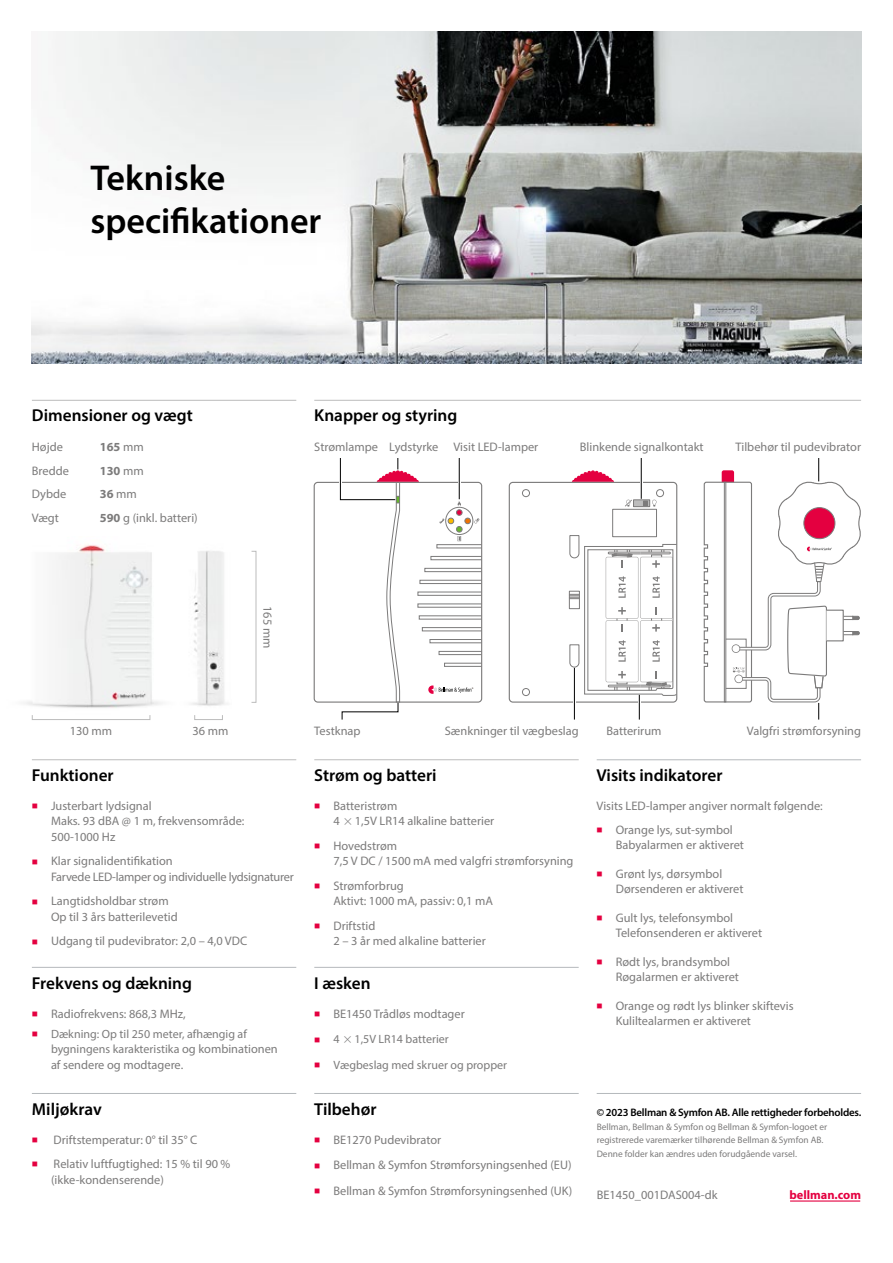
<style>
.page{position:relative;width:893px;height:1263px;background:#fff}
.page>*{position:absolute;margin:0;border:0;box-sizing:border-box;transform-origin:0 0}
.t1{font:600 36px/43.2px "Myriad Pro";color:#000}
.t2{font:600 17.25px "Myriad Pro";color:#000}
.t3{font:12.3px/15.8px "Myriad Pro";color:#7c7b7b}
.t4{font:12.3px/15.8px "Myriad Pro";letter-spacing:-.02em;color:#7c7b7b}
.t5{font:700 12.3px "Myriad Pro";color:#7c7b7b}
.t6{font:700 12.3px "Myriad Pro";color:#e40040}
.t7{font:12px/15.8px "Myriad Pro";color:#7c7b7b}
.t8{font:600 10.8px "Myriad Pro";letter-spacing:-.02em;color:#000}
.t9{font:9.3px/12.3px "Myriad Pro";color:#7c7b7b}
.s1{font-weight:400}
.s2{font-weight:700}
.s3{color:#e40040}
.s4{font-size:12.3px}
</style>
<div class="page">
<img style="left:24px;top:545px;width:233px;height:175px">
<div style="left:32px;top:715px;width:118px;height:5px;border:1px solid #bcbcbc"></div>
<hr style="left:314px;top:759px;width:265px;height:1px;background:#bcbcbc">
<hr style="left:32px;top:759px;width:264px;height:1px;background:#bcbcbc">
<hr style="left:32px;top:400px;width:264px;height:1px;background:#bcbcbc">
<hr style="left:314px;top:400px;width:547px;height:1px;background:#bcbcbc">
<img style="left:32px;top:32px;width:829px;height:332px">
<div style="left:314px;top:482px;width:168px;height:221px;border:1px solid #7c7b7b;border-radius:4px"></div>
<div style="left:436px;top:544px;width:46px;height:4px;border:1px solid #7c7b7b"></div>
<div style="left:431px;top:556px;width:51px;height:4px;border:1px solid #7c7b7b"></div>
<div style="left:424px;top:568px;width:58px;height:4px;border:1px solid #7c7b7b"></div>
<div style="left:420px;top:580px;width:62px;height:4px;border:1px solid #7c7b7b"></div>
<div style="left:418px;top:592px;width:64px;height:4px;border:1px solid #7c7b7b"></div>
<div style="left:418px;top:603px;width:64px;height:5px;border:1px solid #7c7b7b"></div>
<div style="left:419px;top:615px;width:63px;height:4px;border:1px solid #7c7b7b"></div>
<div style="left:422px;top:627px;width:60px;height:4px;border:1px solid #7c7b7b"></div>
<div style="left:430px;top:639px;width:52px;height:4px;border:1px solid #7c7b7b"></div>
<div style="left:439px;top:651px;width:43px;height:4px;border:1px solid #7c7b7b"></div>
<div style="left:444px;top:663px;width:38px;height:4px;border:1px solid #7c7b7b"></div>
<svg style="left:428px;top:685px;width:45px;height:9px"></svg>
<svg style="left:439px;top:501px;width:40px;height:40px"></svg>
<svg style="left:572px;top:470px;width:42px;height:12px"></svg>
<div style="left:509px;top:482px;width:168px;height:221px;border:1px solid #7c7b7b;border-radius:4px"></div>
<div style="left:633px;top:500px;width:17px;height:7px;background:#bcbcbc"></div>
<div style="left:633px;top:500px;width:17px;height:7px;border:1px solid #7c7b7b"></div>
<svg style="left:643px;top:500px;width:14px;height:7px"></svg>
<svg style="left:625px;top:500px;width:7px;height:7px"></svg>
<div style="left:612px;top:509px;width:45px;height:28px;border:1px solid #7c7b7b"></div>
<div style="left:656px;top:489px;width:8px;height:8px;border:1px solid #7c7b7b;border-radius:50%"></div>
<div style="left:522px;top:489px;width:8px;height:8px;border:1px solid #7c7b7b;border-radius:50%"></div>
<div style="left:522px;top:688px;width:8px;height:8px;border:1px solid #7c7b7b;border-radius:50%"></div>
<div style="left:194px;top:715px;width:29px;height:5px;border:1px solid #bcbcbc"></div>
<hr style="left:314px;top:1093px;width:265px;height:1px;background:#b5b9bc">
<hr style="left:32px;top:1093px;width:264px;height:1px;background:#b5b9bc">
<hr style="left:597px;top:1093px;width:264px;height:1px;background:#b5b9bc">
<hr style="left:597px;top:759px;width:264px;height:1px;background:#b5b9bc">
<div style="left:251px;top:551px;width:5px;height:152px;border:1px solid #bcbcbc"></div>
<hr style="left:32px;top:967px;width:264px;height:1px;background:#b5b9bc">
<hr style="left:314px;top:967px;width:265px;height:1px;background:#b5b9bc">
<svg style="left:703px;top:458px;width:158px;height:261px"></svg>
<svg style="left:339px;top:458px;width:80px;height:262px"></svg>
<hr style="left:459px;top:458px;width:1px;height:41px;background:#000">
<hr style="left:641px;top:458px;width:1px;height:41px;background:#000">
<svg style="left:569px;top:535px;width:108px;height:184px"></svg>
<hr style="left:790px;top:1200px;width:70px;height:1px;background:#e40040">
<h1 class="t1" style="left:90px;top:155px;width:233px">Tekniske specifikationer</h1>
<h2 class="t2" style="left:32px;top:404px;width:162px">Dimensioner og vægt</h2>
<p class="t3" style="left:32px;top:439px;width:33px">Højde</p>
<p class="t5" style="left:100px;top:439px;width:45px">165 <span class="s1">mm</span></p>
<p class="t3" style="left:32px;top:462px;width:38px">Bredde</p>
<p class="t5" style="left:100px;top:462px;width:45px">130 <span class="s1">mm</span></p>
<p class="t3" style="left:32px;top:486px;width:36px">Dybde</p>
<p class="t5" style="left:100px;top:486px;width:39px">36 <span class="s1">mm</span></p>
<p class="t3" style="left:32px;top:510px;width:29px">Vægt</p>
<p class="t3" style="left:100px;top:510px;width:99px"><span class="s2">590</span> g (inkl. batteri)</p>
<h2 class="t2" style="left:314px;top:404px;width:145px">Knapper og styring</h2>
<p class="t3" style="left:454px;top:439px;width:86px">Visit LED-lamper</p>
<p class="t3" style="left:314px;top:439px;width:126px">Strømlampe Lydstyrke</p>
<p class="t3" style="left:580px;top:439px;width:125px">Blinkende signalkontakt</p>
<p class="t3" style="left:735px;top:439px;width:127px">Tilbehør til pudevibrator</p>
<p class="t3" style="left:276px;top:606px;width:44px;rotate:90deg">165 mm</p>
<p class="t3" style="left:70px;top:723px;width:44px">130 mm</p>
<h2 class="t2" style="left:32px;top:764px;width:83px">Funktioner</h2>
<p class="t3" style="left:51px;top:797px;width:195px;text-indent:-19px"><span class="s3">■</span> Justerbart lydsignal<br>Maks. 93 dBA @ 1 m, frekvensområde:<br>500-1000 Hz</p>
<p class="t4" style="left:51px;top:853px;width:244px;text-indent:-19px"><span class="s3">■</span> Klar signalidentifikation<br>Farvede LED-lamper og individuelle lydsignaturer</p>
<p class="t3" style="left:51px;top:893px;width:128px;text-indent:-19px"><span class="s3">■</span> Langtidsholdbar strøm<br>Op til 3 års batterilevetid</p>
<p class="t3" style="left:32px;top:933px;width:217px"><span class="s3">■</span> Udgang til pudevibrator: 2,0 – 4,0 VDC</p>
<p class="t3" style="left:192px;top:723px;width:37px">36 mm</p>
<h2 class="t2" style="left:32px;top:972px;width:162px">Frekvens og dækning</h2>
<p class="t3" style="left:32px;top:1005px;width:155px"><span class="s3">■</span> Radiofrekvens: 868,3 MHz,</p>
<p class="t7" style="left:51px;top:1025px;width:228px;text-indent:-19px"><span class="s3">■</span> Dækning: Op til 250 meter, afhængig af bygningens karakteristika <span class="s4">og kombinationen</span></p>
<p class="t3" style="left:51px;top:1057px;width:134px">af sendere og modtagere.</p>
<h2 class="t2" style="left:32px;top:1098px;width:71px">Miljøkrav</h2>
<p class="t3" style="left:32px;top:1131px;width:167px"><span class="s3">■</span> Driftstemperatur: 0° til 35° C</p>
<p class="t3" style="left:51px;top:1155px;width:181px;text-indent:-19px"><span class="s3">■</span> Relativ luftfugtighed: 15 % til 90 % (ikke-kondenserende)</p>
<p class="t3" style="left:314px;top:723px;width:48px">Testknap</p>
<p class="t3" style="left:445px;top:723px;width:135px">Sænkninger til vægbeslag</p>
<h2 class="t2" style="left:314px;top:764px;width:124px">Strøm og batteri</h2>
<p class="t3" style="left:333px;top:797px;width:162px;text-indent:-19px"><span class="s3">■</span> Batteristrøm<br>4 1,5V LR14 alkaline batterier</p>
<p class="t3" style="left:333px;top:837px;width:242px;text-indent:-19px"><span class="s3">■</span> Hovedstrøm<br>7,5 V DC / 1500 mA med valgfri strømforsyning</p>
<p class="t3" style="left:333px;top:877px;width:161px;text-indent:-19px"><span class="s3">■</span> Strømforbrug<br>Aktivt: 1000 mA, passiv: 0,1 mA</p>
<p class="t3" style="left:333px;top:917px;width:154px;text-indent:-19px"><span class="s3">■</span> Driftstid<br>2 – 3 år med alkaline batterier</p>
<h2 class="t2" style="left:314px;top:972px;width:58px">I æsken</h2>
<p class="t3" style="left:314px;top:1005px;width:152px"><span class="s3">■</span> BE1450 Trådløs modtager</p>
<p class="t7" style="left:314px;top:1031px;width:27px"><span class="s3">■</span> 4</p>
<p class="t7" style="left:355px;top:1031px;width:96px">1,5V LR14 batterier</p>
<p class="t7" style="left:314px;top:1057px;width:194px"><span class="s3">■</span> Vægbeslag med skruer og propper</p>
<h2 class="t2" style="left:314px;top:1098px;width:64px">Tilbehør</h2>
<p class="t3" style="left:314px;top:1132px;width:128px"><span class="s3">■</span> BE1270 Pudevibrator</p>
<p class="t3" style="left:314px;top:1157px;width:259px"><span class="s3">■</span> Bellman &amp; Symfon Strømforsyningsenhed (EU)</p>
<p class="t3" style="left:314px;top:1183px;width:260px"><span class="s3">■</span> Bellman &amp; Symfon Strømforsyningsenhed (UK)</p>
<p class="t3" style="left:606px;top:723px;width:57px">Batterirum</p>
<p class="t3" style="left:747px;top:723px;width:116px">Valgfri strømforsyning</p>
<h2 class="t2" style="left:597px;top:764px;width:127px">Visits indikatorer</h2>
<p class="t3" style="left:597px;top:797px;width:228px">Visits LED-lamper angiver normalt følgende:</p>
<p class="t3" style="left:616px;top:821px;width:130px;text-indent:-19px"><span class="s3">■</span> Orange lys, sut-symbol<br>Babyalarmen er aktiveret</p>
<p class="t3" style="left:616px;top:865px;width:129px;text-indent:-19px"><span class="s3">■</span> Grønt lys, dørsymbol<br>Dørsenderen er aktiveret</p>
<p class="t3" style="left:616px;top:909px;width:148px;text-indent:-19px"><span class="s3">■</span> Gult lys, telefonsymbol<br>Telefonsenderen er aktiveret</p>
<p class="t3" style="left:616px;top:953px;width:125px;text-indent:-19px"><span class="s3">■</span> Rødt lys, brandsymbol<br>Røgalarmen er aktiveret</p>
<p class="t3" style="left:616px;top:997px;width:179px;text-indent:-19px"><span class="s3">■</span> Orange og rødt lys blinker skiftevis<br>Kuliltealarmen er aktiveret</p>
<p class="t8" style="left:597px;top:1105px;width:266px">© 2023 Bellman &amp; Symfon AB. Alle rettigheder forbeholdes.</p>
<p class="t9" style="left:597px;top:1121px;width:232px">Bellman, Bellman &amp; Symfon og Bellman &amp; Symfon-logoet er registrerede varemærker tilhørende Bellman &amp; Symfon AB.</p>
<p class="t9" style="left:597px;top:1148px;width:202px">Denne folder kan ændres uden forudgående varsel.</p>
<p class="t3" style="left:597px;top:1187px;width:123px">BE1450_001DAS004-dk</p>
<p class="t6" style="left:789px;top:1187px;width:73px">bellman.com</p>
</div>
